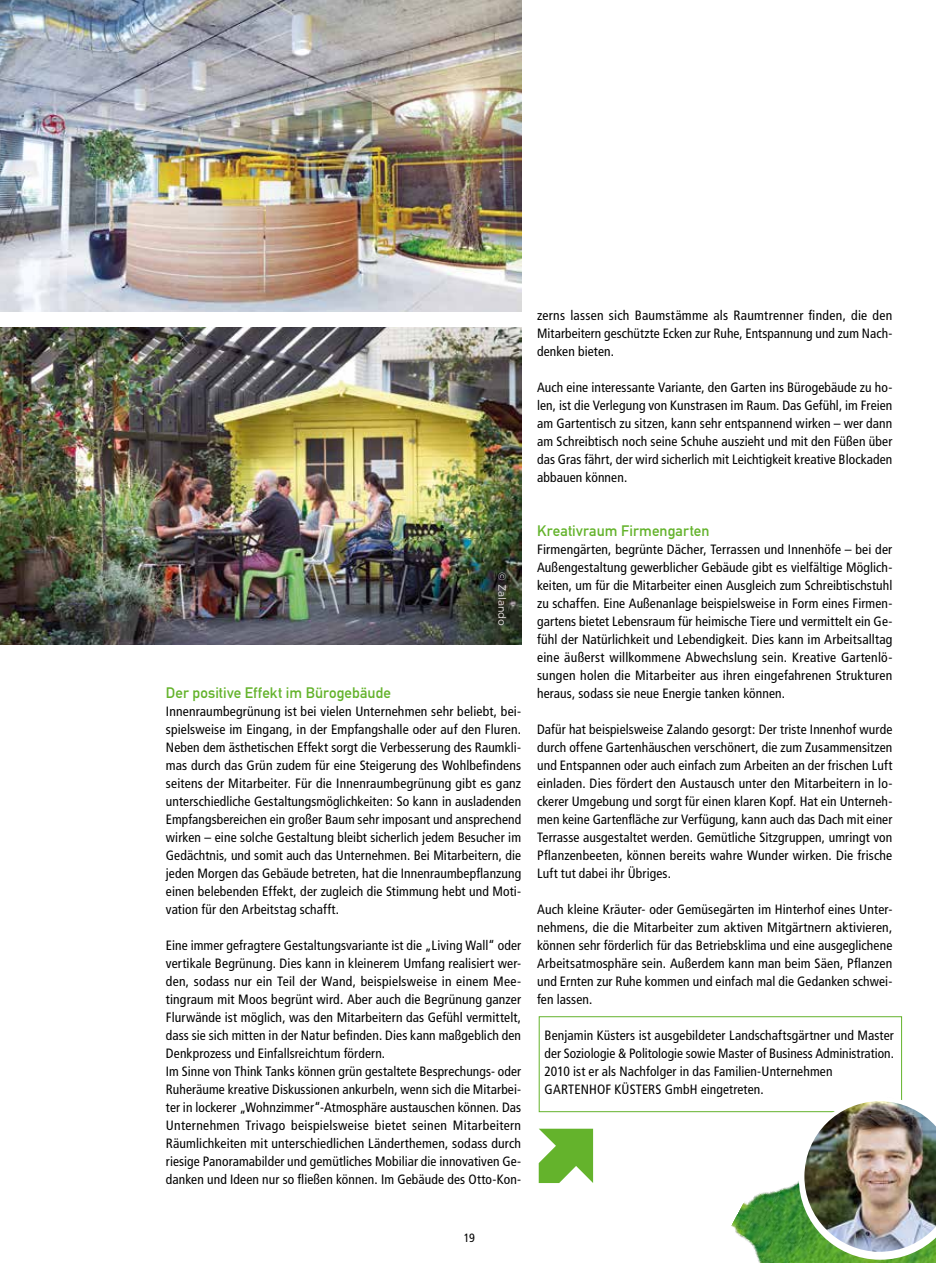
<style>
.page{position:relative;width:936px;height:1263px;background:#fff}
.page>*{position:absolute;margin:0;border:0;box-sizing:border-box;transform-origin:0 0}
.t1{font:15px "DIN Mittelschrift Alternate";letter-spacing:.005em;color:#64b32c}
.t2{font:condensed 13.5px/18px "Frutiger";letter-spacing:.01em;color:#000;text-align:justify}
.t3{font:condensed 12px "Frutiger";color:#000}
.t4{font:10.5px "Gotham";color:#e9e4e3}
</style>
<div class="page">
<div style="left:538px;top:1016px;width:363px;height:96px;border:1px solid #64b32c"></div>
<img style="left:710px;top:1024px;width:225px;height:239px">
<svg style="left:798px;top:1097px;width:137px;height:163px"></svg>
<img style="left:804px;top:1101px;width:131px;height:151px">
<svg style="left:538px;top:1129px;width:55px;height:54px"></svg>
<img style="left:0;top:327px;width:521px;height:317px">
<img style="left:0;top:0;width:521px;height:311px">
<p class="t2" style="left:537px;top:307px;width:357px">zerns lassen sich Baumstämme als Raumtrenner finden, die den Mitarbeitern geschützte Ecken zur Ruhe, Entspannung und zum Nach&shy;denken bieten.</p>
<p class="t2" style="left:537px;top:379px;width:357px">Auch eine interessante Variante, den Garten ins Bürogebäude zu ho&shy;len, ist die Verlegung von Kunstrasen im Raum. Das Gefühl, im Freien am Gartentisch zu sitzen, kann sehr entspannend wirken – wer dann am Schreibtisch noch seine Schuhe auszieht und mit den Füßen über das Gras fährt, der wird sicherlich mit Leichtigkeit kreative Blockaden abbauen können.</p>
<p class="t4" style="left:508px;top:572px;width:56px;rotate:90deg">© Zalando</p>
<p class="t1" style="left:166px;top:684px;width:226px">Der positive Effekt im Bürogebäude</p>
<p class="t2" style="left:166px;top:703px;width:357px">Innenraumbegrünung ist bei vielen Unternehmen sehr beliebt, bei&shy;spielsweise im Eingang, in der Empfangshalle oder auf den Fluren.<br>Neben dem ästhetischen Effekt sorgt die Verbesserung des Raumkli&shy;mas durch das Grün zudem für eine Steigerung des Wohlbefindens seitens der Mitarbeiter. Für die Innenraumbegrünung gibt es ganz unterschiedliche Gestaltungsmöglichkeiten: So kann in ausladenden Empfangsbereichen ein großer Baum sehr imposant und ansprechend wirken – eine solche Gestaltung bleibt sicherlich jedem Besucher im Gedächtnis, und somit auch das Unternehmen. Bei Mitarbeitern, die jeden Morgen das Gebäude betreten, hat die Innenraumbepflanzung einen belebenden Effekt, der zugleich die Stimmung hebt und Moti&shy;vation für den Arbeitstag schafft.</p>
<p class="t2" style="left:166px;top:937px;width:357px;text-align:left">Eine immer gefragtere Gestaltungsvariante ist die „Living Wall“ oder vertikale Begrünung. Dies kann in kleinerem Umfang realisiert wer&shy;den, sodass nur ein Teil der Wand, beispielsweise in einem Mee&shy;tingraum mit Moos begrünt wird. Aber auch die Begrünung ganzer Flurwände ist möglich, was den Mitarbeitern das Gefühl vermittelt, dass sie sich mitten in der Natur befinden. Dies kann maßgeblich den Denkprozess und Einfallsreichtum fördern.<br>Im Sinne von Think Tanks können grün gestaltete Besprechungs- oder Ruheräume kreative Diskussionen ankurbeln, wenn sich die Mitarbei&shy;ter in lockerer „Wohnzimmer“-Atmosphäre austauschen können. Das Unternehmen Trivago beispielsweise bietet seinen Mitarbeitern Räumlichkeiten mit unterschiedlichen Länderthemen, sodass durch riesige Panoramabilder und gemütliches Mobiliar die innovativen Ge&shy;danken und Ideen nur so fließen können. Im Gebäude des Otto-Kon-</p>
<p class="t1" style="left:537px;top:522px;width:174px">Kreativraum Firmengarten</p>
<p class="t2" style="left:537px;top:541px;width:357px">Firmengärten, begrünte Dächer, Terrassen und Innenhöfe – bei der Außengestaltung gewerblicher Gebäude gibt es vielfältige Möglich&shy;keiten, um für die Mitarbeiter einen Ausgleich zum Schreibtischstuhl zu schaffen. Eine Außenanlage beispielsweise in Form eines Firmen&shy;gartens bietet Lebensraum für heimische Tiere und vermittelt ein Ge&shy;fühl der Natürlichkeit und Lebendigkeit. Dies kann im Arbeitsalltag eine äußerst willkommene Abwechslung sein. Kreative Gartenlö&shy;sungen holen die Mitarbeiter aus ihren eingefahrenen Strukturen heraus, sodass sie neue Energie tanken können.</p>
<p class="t2" style="left:537px;top:721px;width:357px">Dafür hat beispielsweise Zalando gesorgt: Der triste Innenhof wurde durch offene Gartenhäuschen verschönert, die zum Zusammensitzen und Entspannen oder auch einfach zum Arbeiten an der frischen Luft einladen. Dies fördert den Austausch unter den Mitarbeitern in lo&shy;ckerer Umgebung und sorgt für einen klaren Kopf. Hat ein Unterneh&shy;men keine Gartenfläche zur Verfügung, kann auch das Dach mit einer Terrasse ausgestaltet werden. Gemütliche Sitzgruppen, umringt von Pflanzenbeeten, können bereits wahre Wunder wirken. Die frische Luft tut dabei ihr Übriges.</p>
<p class="t2" style="left:537px;top:901px;width:357px">Auch kleine Kräuter- oder Gemüsegärten im Hinterhof eines Unter&shy;nehmens, die die Mitarbeiter zum aktiven Mitgärtnern aktivieren, können sehr förderlich für das Betriebsklima und eine ausgeglichene Arbeitsatmosphäre sein. Außerdem kann man beim Säen, Pflanzen und Ernten zur Ruhe kommen und einfach mal die Gedanken schwei&shy;fen lassen.</p>
<p class="t2" style="left:544px;top:1027px;width:351px;text-align:left">Benjamin Küsters ist ausgebildeter Landschaftsgärtner und Master der Soziologie &amp; Politologie sowie Master of Business Administration.<br>2010 ist er als Nachfolger in das Familien-Unternehmen GARTENHOF KÜSTERS GmbH eingetreten.</p>
<p class="t3" style="left:464px;top:1231px;width:13px">19</p>
</div>
